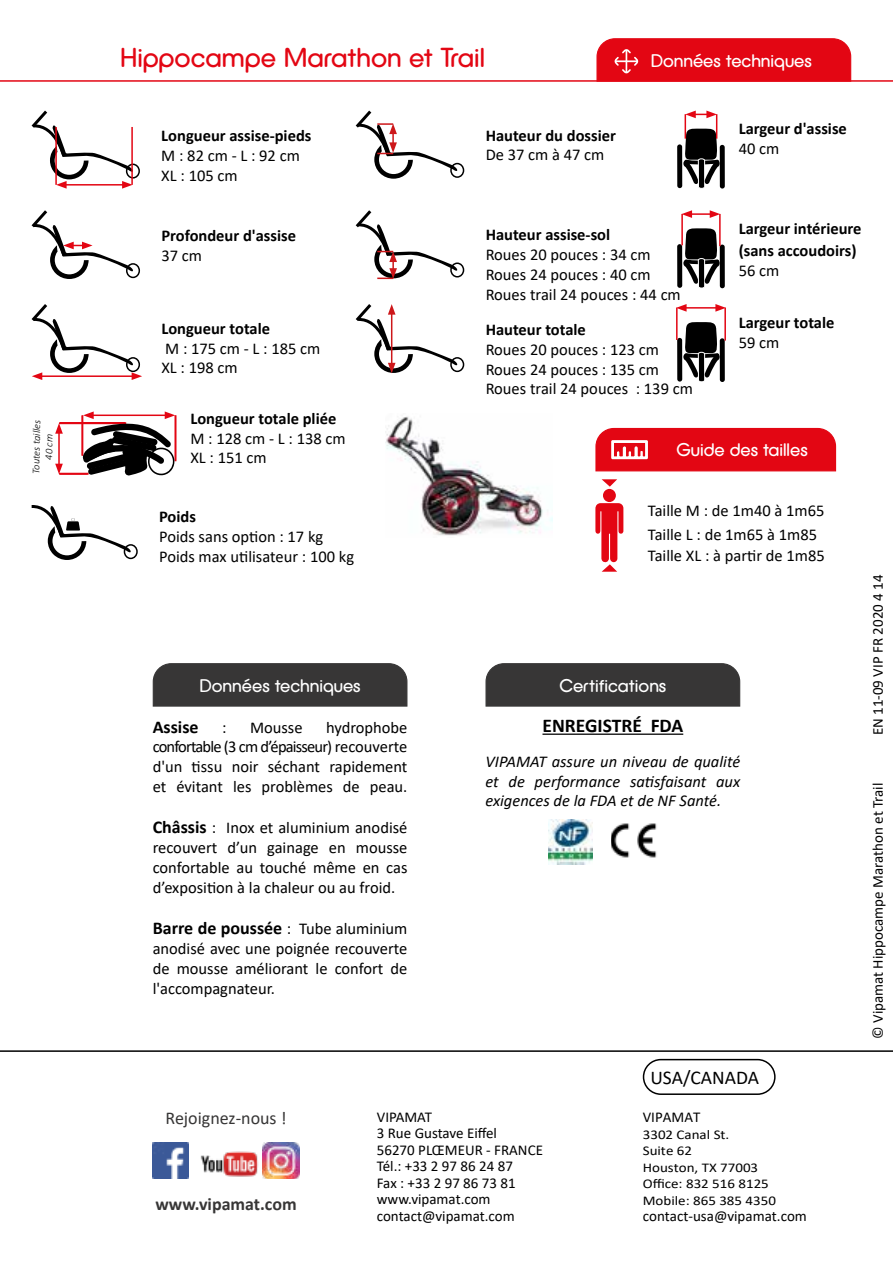
<style>
.page{position:relative;width:893px;height:1263px;background:#fff}
.page>*{position:absolute;margin:0;border:0;box-sizing:border-box;transform-origin:0 0}
.t1{font:27px "Defused OT";color:#e30613}
.t2{font:700 19.5px "Calibri";color:#000}
.t3{font:19.5px "Calibri";color:#000}
.t4{font:18px "Defused OT";color:#fff}
.t5{font:700 18px "Calibri";color:#000}
.t6{font:18px "Calibri";color:#373636}
.t7{font:700 18px "Calibri";color:#373636}
.t8{font:16.5px/19.8px "Calibri";color:#000}
.t9{font:700 16.5px/21.6px "Calibri";color:#000}
.t10{font:italic 16.5px/19.8px "Calibri";color:#000;text-align:justify}
.t11{font:15px/16.5px "Calibri";color:#000}
.t12{font:13.35px/16.5px "Calibri";color:#000;scale:1.12 1}
.t13{font:italic 300 10.5px/12.6px "Calibri";color:#000;text-align:center}
.s1{font-weight:700;font-size:18px}
.s2{font-weight:400;font-size:16.5px}
</style>
<div class="page">
<img style="left:153px;top:1142px;width:34px;height:36px">
<img style="left:187px;top:1142px;width:85px;height:37px">
<img style="left:262px;top:1142px;width:37px;height:36px">
<div style="left:643px;top:1059px;width:133px;height:36px;border:2px solid #000;border-radius:17px"></div>
<div style="left:152px;top:663px;width:256px;height:44px;background:#373636"></div>
<div style="left:485px;top:663px;width:256px;height:44px;background:#373636"></div>
<hr style="left:542px;top:733px;width:141px;height:2px;background:#000">
<img style="left:548px;top:820px;width:45px;height:44px">
<img style="left:612px;top:823px;width:45px;height:35px">
<hr style="left:0;top:1050px;width:893px;height:2px;background:#000">
<img style="left:386px;top:416px;width:166px;height:120px">
<div style="left:603px;top:489px;width:13px;height:13px;background:#e30613;border-radius:50%"></div>
<svg style="left:602px;top:479px;width:15px;height:8px"></svg>
<svg style="left:595px;top:503px;width:28px;height:69px"></svg>
<svg style="left:595px;top:427px;width:242px;height:45px;background:#e51c28"></svg>
<div style="left:450px;top:357px;width:14px;height:15px;border:2px solid #000;border-radius:50%"></div>
<svg style="left:355px;top:304px;width:104px;height:69px"></svg>
<div style="left:450px;top:262px;width:14px;height:15px;border:2px solid #000;border-radius:50%"></div>
<div style="left:450px;top:163px;width:14px;height:15px;border:2px solid #000;border-radius:50%"></div>
<div style="left:124px;top:544px;width:14px;height:15px;border:2px solid #000;border-radius:50%"></div>
<svg style="left:31px;top:505px;width:102px;height:55px"></svg>
<div style="left:59px;top:422px;width:67px;height:2px;border:2px solid #e30613"></div>
<div style="left:175px;top:415px;width:1px;height:46px;border:2px solid #e30613"></div>
<div style="left:59px;top:473px;width:30px;height:2px;border:2px solid #e30613"></div>
<hr style="left:58px;top:431px;width:2px;height:35px;background:#e30613">
<svg style="left:55px;top:423px;width:8px;height:11px"></svg>
<svg style="left:55px;top:464px;width:8px;height:10px"></svg>
<svg style="left:82px;top:411px;width:93px;height:65px"></svg>
<svg style="left:31px;top:304px;width:111px;height:76px"></svg>
<div style="left:126px;top:263px;width:14px;height:15px;border:2px solid #000;border-radius:50%"></div>
<svg style="left:31px;top:210px;width:104px;height:69px"></svg>
<div style="left:126px;top:164px;width:14px;height:15px;border:2px solid #000;border-radius:50%"></div>
<svg style="left:31px;top:110px;width:104px;height:79px"></svg>
<hr style="left:55px;top:127px;width:2px;height:58px;background:#e30613">
<hr style="left:131px;top:127px;width:2px;height:58px;background:#e30613">
<svg style="left:596px;top:38px;width:256px;height:344px"></svg>
<hr style="left:0;top:80px;width:893px;height:2px;background:#e30613">
<svg style="left:355px;top:110px;width:104px;height:69px"></svg>
<svg style="left:355px;top:210px;width:104px;height:69px"></svg>
<p class="t13" style="left:30px;top:473px;width:56px;rotate:-89deg">Toutes tailles<br>40 cm</p>
<h1 class="t1" style="left:120px;top:42px;width:366px">Hippocampe Marathon et Trail</h1>
<p class="t4" style="left:651px;top:50px;width:163px">Données techniques</p>
<p class="t9" style="left:161px;top:125px;width:152px">Longueur assise-pieds</p>
<p class="t8" style="left:161px;top:145px;width:140px">M : 82 cm - L : 92 cm<br>XL : 105 cm</p>
<p class="t9" style="left:486px;top:124px;width:132px">Hauteur du dossier</p>
<p class="t8" style="left:486px;top:145px;width:120px">De 37 cm à 47 cm</p>
<p class="t9" style="left:739px;top:118px;width:110px">Largeur d'assise</p>
<p class="t8" style="left:739px;top:138px;width:42px">40 cm</p>
<p class="t9" style="left:161px;top:224px;width:136px">Profondeur d'assise</p>
<p class="t8" style="left:161px;top:245px;width:42px">37 cm</p>
<p class="t9" style="left:161px;top:317px;width:110px">Longueur totale</p>
<p class="t8" style="left:161px;top:338px;width:161px">M : 175 cm - L : 185 cm<br>XL : 198 cm</p>
<p class="t9" style="left:190px;top:407px;width:147px">Longueur totale pliée</p>
<p class="t8" style="left:190px;top:428px;width:157px">M : 128 cm - L : 138 cm<br>XL : 151 cm</p>
<p class="t9" style="left:486px;top:224px;width:126px">Hauteur assise-sol</p>
<p class="t8" style="left:486px;top:244px;width:197px">Roues 20 pouces : 34 cm<br>Roues 24 pouces : 40 cm<br>Roues trail 24 pouces : 44 cm</p>
<p class="t9" style="left:486px;top:318px;width:102px">Hauteur totale</p>
<p class="t8" style="left:486px;top:339px;width:209px">Roues 20 pouces : 123 cm<br>Roues 24 pouces : 135 cm<br>Roues trail 24 pouces : 139 cm</p>
<p class="t9" style="left:739px;top:218px;width:124px">Largeur intérieure (sans accoudoirs)</p>
<p class="t8" style="left:739px;top:260px;width:42px">56 cm</p>
<p class="t9" style="left:739px;top:311px;width:97px">Largeur totale</p>
<p class="t8" style="left:739px;top:332px;width:42px">59 cm</p>
<p class="t4" style="left:676px;top:439px;width:133px">Guide des tailles</p>
<p class="t9" style="left:159px;top:505px;width:38px">Poids</p>
<p class="t8" style="left:159px;top:526px;width:196px">Poids sans option : 17 kg<br>Poids max utilisateur : 100 kg</p>
<p class="t8" style="left:648px;top:498px;width:178px;line-height:24px">Taille M : de 1m40 à 1m65<br>Taille L : de 1m65 à 1m85</p>
<p class="t8" style="left:648px;top:545px;width:178px">Taille XL : à partir de 1m85</p>
<p class="t4" style="left:200px;top:675px;width:163px">Données techniques</p>
<p class="t4" style="left:559px;top:675px;width:108px">Certifications</p>
<p class="t5" style="left:153px;top:714px;width:47px">Assise</p>
<p class="t8" style="left:222px;top:717px;width:6px">:</p>
<p class="t8" style="left:250px;top:717px;width:54px">Mousse</p>
<p class="t8" style="left:153px;top:717px;width:256px;text-align:justify;text-indent:173px">hydrophobe confortable (3 cm d’épaisseur) recouverte d'un tissu noir séchant rapidement et évitant les problèmes de peau.</p>
<p class="t8" style="left:153px;top:818px;width:256px;text-align:justify"><span class="s1">Châssis</span> : Inox et aluminium anodisé recouvert d’un gainage en mousse confortable au touché même en cas d’exposition à la chaleur ou au froid.</p>
<p class="t5" style="left:153px;top:915px;width:256px">Barre de poussée <span class="s2">: Tube aluminium</span></p>
<p class="t8" style="left:153px;top:938px;width:256px;text-align:justify">anodisé avec une poignée recouverte de mousse améliorant le confort de l'accompagnateur.</p>
<p class="t2" style="left:542px;top:712px;width:142px">ENREGISTRÉ FDA</p>
<p class="t10" style="left:485px;top:751px;width:256px">VIPAMAT assure un niveau de qualité et de performance satisfaisant aux exigences de la FDA et de NF Santé.</p>
<p class="t3" style="left:650px;top:1064px;width:110px">USA/CANADA</p>
<p class="t6" style="left:166px;top:1106px;width:123px">Rejoignez-nous !</p>
<p class="t7" style="left:155px;top:1192px;width:143px">www.vipamat.com</p>
<p class="t11" style="left:377px;top:1108px;width:168px">VIPAMAT<br>3 Rue Gustave Eiffel<br>56270 PLŒMEUR - FRANCE<br>Tél.: +33 2 97 86 24 87<br>Fax : +33 2 97 86 73 81 www.vipamat.com contact@vipamat.com</p>
<p class="t11" style="left:643px;top:1109px;width:59px">VIPAMAT</p>
<p class="t12" style="left:643px;top:1126px;width:120px">3302 Canal St.<br>Suite 62<br>Houston, TX 77003<br>Office: 832 516 8125<br>Mobile: 865 385 4350</p>
<p class="t11" style="left:643px;top:1208px;width:166px">contact-usa@vipamat.com</p>
<p class="t11" style="left:869px;top:735px;width:162px;rotate:-90deg">EN 11-09 VIP FR 2020 4 14</p>
<p class="t11" style="left:869px;top:1039px;width:258px;rotate:-90deg">© Vipamat Hippocampe Marathon et Trail</p>
</div>
